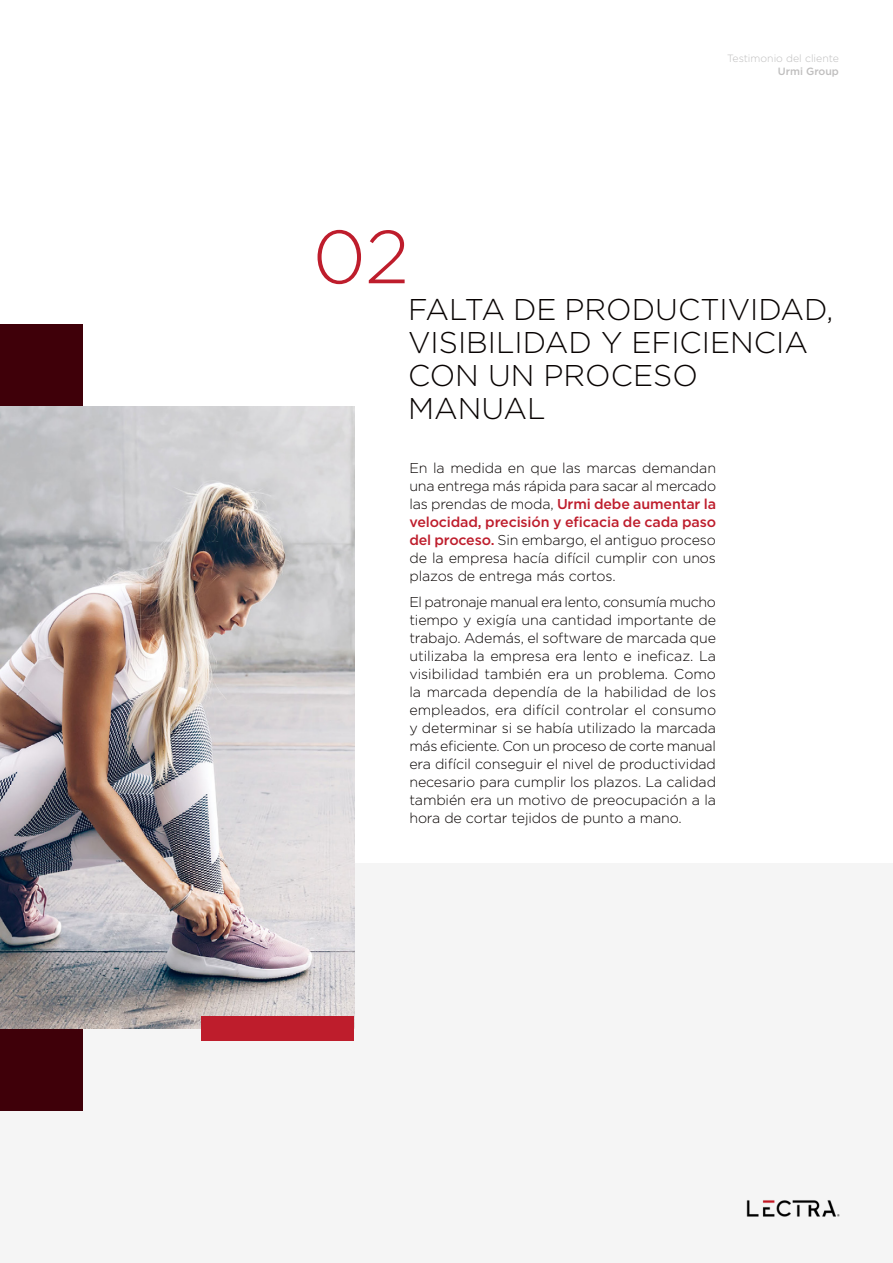
<style>
.page{position:relative;width:893px;height:1263px;background:#fff}
.page>*{position:absolute;margin:0;border:0;box-sizing:border-box;transform-origin:0 0}
.t1{font:300 75px "Gotham";color:#be1d2c}
.t2{font:300 30px/33px "Gotham";color:#080302}
.t3{font:300 14.25px/18px "Gotham";letter-spacing:-.01em;color:#080302;text-align:justify}
.t4{font:300 10.5px "Gotham";color:#bfbebe}
.t5{font:500 10.5px "Gotham";color:#bfbebe}
.s1{font-weight:500;color:#be1d2c}
</style>
<div class="page">
<div style="left:0;top:863px;width:893px;height:400px;background:#f5f5f5"></div>
<div style="left:0;top:324px;width:83px;height:786px;background:#3f0009"></div>
<img style="left:0;top:406px;width:354px;height:622px">
<div style="left:202px;top:1016px;width:152px;height:24px;background:#be1d2c"></div>
<img style="left:746px;top:1200px;width:94px;height:17px">
<h1 class="t1" style="left:313px;top:209px;width:98px">02</h1>
<p class="t4" style="left:727px;top:52px;width:113px">Testimonio del cliente</p>
<p class="t5" style="left:778px;top:64px;width:63px">Urmi Group</p>
<h2 class="t2" style="left:408px;top:292px;width:427px">FALTA DE PRODUCTIVIDAD,<br>VISIBILIDAD Y EFICIENCIA<br>CON UN PROCESO<br>MANUAL</h2>
<p class="t3" style="left:409px;top:458px;width:308px">En la medida en que las marcas demandan una entrega más rápida para sacar al mercado las prendas de moda, <span class="s1">Urmi debe aumentar la velocidad, precisión y eficacia de cada paso del proceso.</span> Sin embargo, el antiguo proceso de la empresa hacía difícil cumplir con unos plazos de entrega más cortos.</p>
<p class="t3" style="left:409px;top:593px;width:308px">El patronaje manual era lento, consumía mucho tiempo y exigía una cantidad importante de trabajo. Además, el software de marcada que utilizaba la empresa era lento e ineficaz. La visibilidad también era un problema. Como la marcada dependía de la habilidad de los empleados, era difícil controlar el consumo y determinar si se había utilizado la marcada más eficiente. Con un proceso de corte manual era difícil conseguir el nivel de productividad necesario para cumplir los plazos. La calidad también era un motivo de preocupación a la hora de cortar tejidos de punto a mano.</p>
</div>
